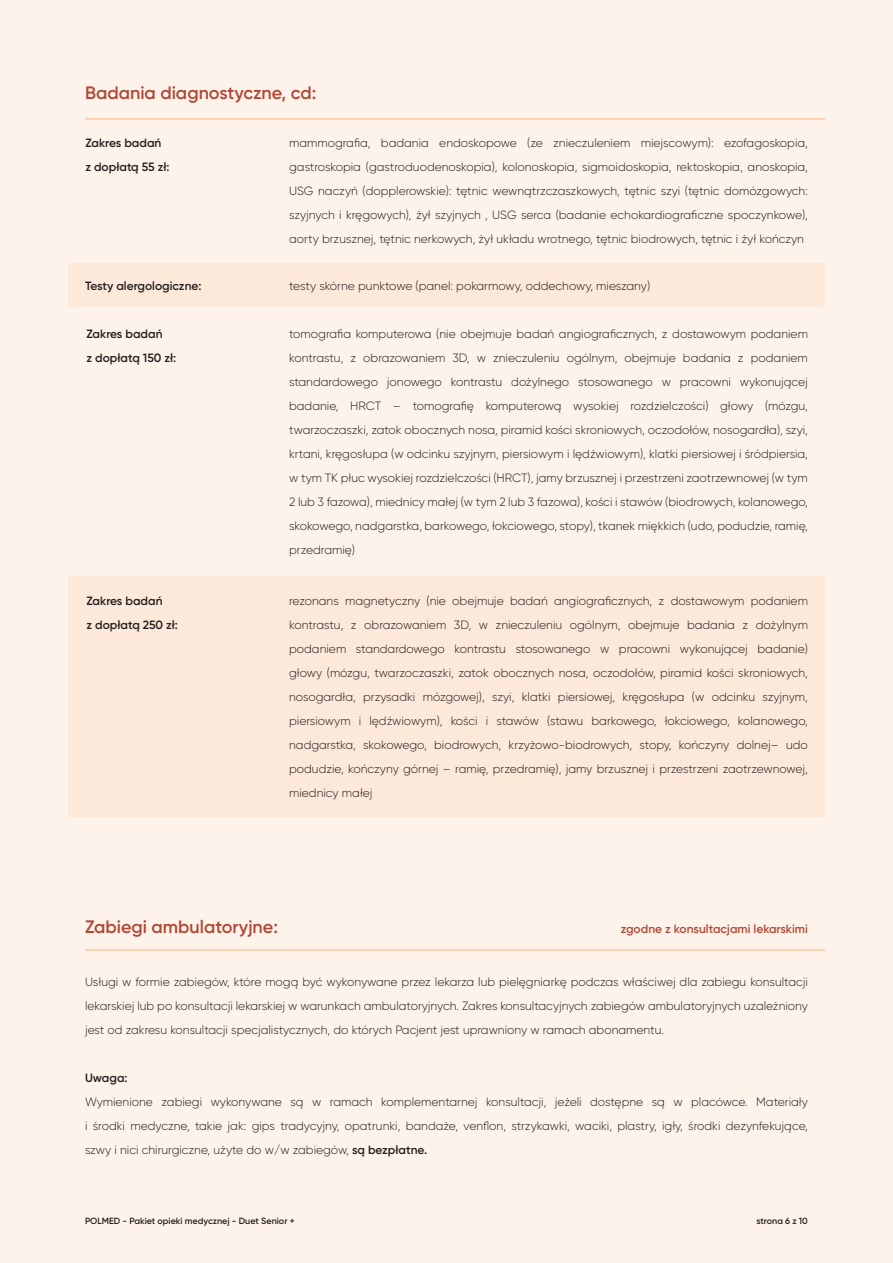
<style>
.page{position:relative;width:893px;height:1263px;background:#fef3eb}
.page>*{position:absolute;margin:0;border:0;box-sizing:border-box;transform-origin:0 0}
.t1{font:600 18px "Gilroy";color:#b14735}
.t2{font:300 12px/24px "Gilroy";color:#231f20;text-align:justify}
.t3{font:600 12px/24px "Gilroy";color:#231f20}
.t4{font:600 12px "Gilroy";color:#b14735}
.t5{font:600 9px "Gilroy";color:#231f20}
.s1{font-weight:600}
</style>
<div class="page">
<div style="left:68px;top:263px;width:757px;height:44px;background:#fde9d9"></div>
<hr style="left:85px;top:949px;width:740px;height:2px;background:#f68d38">
<div style="left:68px;top:576px;width:757px;height:240px;background:#fde9d9"></div>
<hr style="left:85px;top:118px;width:740px;height:2px;background:#f68d38">
<h1 class="t1" style="left:85px;top:82px;width:233px">Badania diagnostyczne, cd:</h1>
<p class="t3" style="left:85px;top:131px;width:86px">Zakres badań z dopłatą 55 zł:</p>
<p class="t2" style="left:289px;top:131px;width:520px">mammografia, badania endoskopowe (ze znieczuleniem miejscowym): ezofagoskopia, gastroskopia (gastroduodenoskopia), kolonoskopia, sigmoidoskopia, rektoskopia, anoskopia, USG naczyń (dopplerowskie): tętnic wewnątrzczaszkowych, tętnic szyi (tętnic domózgowych: szyjnych i kręgowych), żył szyjnych , USG serca (badanie echokardiograficzne spoczynkowe), aorty brzusznej, tętnic nerkowych, żył układu wrotnego, tętnic biodrowych, tętnic i żył kończyn</p>
<p class="t3" style="left:85px;top:274px;width:118px">Testy alergologiczne:</p>
<p class="t2" style="left:289px;top:274px;width:362px">testy skórne punktowe (panel: pokarmowy, oddechowy, mieszany)</p>
<p class="t2" style="left:289px;top:322px;width:520px">tomografia komputerowa (nie obejmuje badań angiograficznych, z dostawowym podaniem kontrastu, z obrazowaniem 3D, w znieczuleniu ogólnym, obejmuje badania z podaniem standardowego jonowego kontrastu dożylnego stosowanego w pracowni wykonującej badanie, HRCT – tomografię komputerową wysokiej rozdzielczości) głowy (mózgu, twarzoczaszki, zatok obocznych nosa, piramid kości skroniowych, oczodołów, nosogardła), szyi, krtani, kręgosłupa (w odcinku szyjnym, piersiowym i lędźwiowym), klatki piersiowej i śródpiersia, w tym TK płuc wysokiej rozdzielczości (HRCT), jamy brzusznej i przestrzeni zaotrzewnowej (w tym 2 lub 3 fazowa), miednicy małej (w tym 2 lub 3 fazowa), kości i stawów (biodrowych, kolanowego, skokowego, nadgarstka, barkowego, łokciowego, stopy), tkanek miękkich (udo, podudzie, ramię, przedramię)</p>
<p class="t2" style="left:289px;top:589px;width:520px">rezonans magnetyczny (nie obejmuje badań angiograficznych, z dostawowym podaniem kontrastu, z obrazowaniem 3D, w znieczuleniu ogólnym, obejmuje badania z dożylnym podaniem standardowego kontrastu stosowanego w pracowni wykonującej badanie) głowy (mózgu, twarzoczaszki, zatok obocznych nosa, oczodołów, piramid kości skroniowych, nosogardła, przysadki mózgowej), szyi, klatki piersiowej, kręgosłupa (w odcinku szyjnym, piersiowym i lędźwiowym), kości i stawów (stawu barkowego, łokciowego, kolanowego, nadgarstka, skokowego, biodrowych, krzyżowo-biodrowych, stopy, kończyny dolnej– udo podudzie, kończyny górnej – ramię, przedramię), jamy brzusznej i przestrzeni zaotrzewnowej, miednicy małej</p>
<p class="t3" style="left:86px;top:322px;width:91px">Zakres badań<br>z dopłatą 150 zł:</p>
<p class="t3" style="left:86px;top:589px;width:93px">Zakres badań<br>z dopłatą 250 zł:</p>
<h1 class="t1" style="left:85px;top:916px;width:194px">Zabiegi ambulatoryjne:</h1>
<p class="t4" style="left:621px;top:921px;width:189px">zgodne z konsultacjami lekarskimi</p>
<p class="t2" style="left:85px;top:969px;width:724px">Usługi w formie zabiegów, które mogą być wykonywane przez lekarza lub pielęgniarkę podczas właściwej dla zabiegu konsultacji lekarskiej lub po konsultacji lekarskiej w warunkach ambulatoryjnych. Zakres konsultacyjnych zabiegów ambulatoryjnych uzależniony jest od zakresu konsultacji specjalistycznych, do których Pacjent jest uprawniony w ramach abonamentu.</p>
<p class="t3" style="left:85px;top:1065px;width:44px">Uwaga:</p>
<p class="t2" style="left:85px;top:1089px;width:724px">Wymienione zabiegi wykonywane są w ramach komplementarnej konsultacji, jeżeli dostępne są w placówce. Materiały i środki medyczne, takie jak: gips tradycyjny, opatrunki, bandaże, venflon, strzykawki, waciki, plastry, igły, środki dezynfekujące, szwy i nici chirurgiczne, użyte do w/w zabiegów, <span class="s1">są bezpłatne.</span></p>
<p class="t5" style="left:85px;top:1215px;width:211px">POLMED - Pakiet opieki medycznej - Duet Senior +</p>
<p class="t5" style="left:756px;top:1215px;width:53px">strona 6 z 10</p>
</div>
